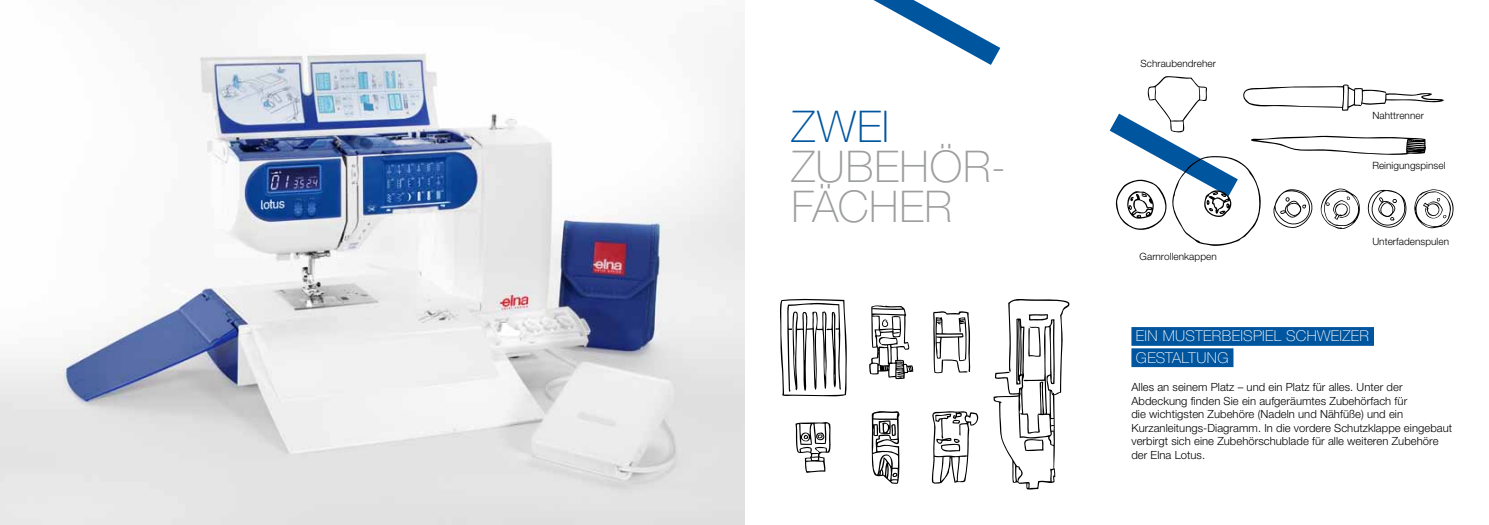
<style>
.page{position:relative;width:1489px;height:525px;background:#fff}
.page>*{position:absolute;margin:0;border:0;box-sizing:border-box;transform-origin:0 0}
.t1{font:100 43.75px/40px "Helvetica Neue";letter-spacing:.015em;color:#9c9e9f}
.t2{font:100 43.75px "Helvetica Neue";color:#00559f}
.t3{font:100 15px/21.2px "Helvetica Neue";letter-spacing:.025em;color:#fff}
.t4{font:300 11.25px/13.5px "Helvetica Neue";letter-spacing:.005em;color:#000}
.t5{font:300 10px "Helvetica Neue";letter-spacing:.005em;color:#000}
</style>
<div class="page">
<img style="left:0;top:0;width:744px;height:524px">
<svg style="left:873px;top:0;width:242px;height:134px"></svg>
<svg style="left:931px;top:411px;width:48px;height:73px"></svg>
<svg style="left:933px;top:311px;width:37px;height:62px"></svg>
<svg style="left:795px;top:422px;width:35px;height:50px"></svg>
<svg style="left:993px;top:299px;width:77px;height:190px"></svg>
<svg style="left:780px;top:298px;width:66px;height:98px"></svg>
<svg style="left:869px;top:305px;width:44px;height:74px"></svg>
<svg style="left:871px;top:411px;width:29px;height:73px"></svg>
<svg style="left:1115px;top:76px;width:338px;height:170px"></svg>
<div style="left:1131px;top:327px;width:242px;height:18px;background:#00559f"></div>
<div style="left:1131px;top:348px;width:102px;height:19px;background:#00559f"></div>
<h1 class="t2" style="left:791px;top:102px;width:99px">ZWEI</h1>
<h1 class="t1" style="left:791px;top:146px;width:216px">ZU BEHÖR-<br>FÄCHER</h1>
<p class="t5" style="left:1140px;top:58px;width:77px">Schraubendreher</p>
<p class="t5" style="left:1139px;top:250px;width:79px">Garnrollenkappen</p>
<p class="t5" style="left:1372px;top:109px;width:53px">Nahttrenner</p>
<p class="t5" style="left:1372px;top:159px;width:75px">Reinigungspinsel</p>
<p class="t5" style="left:1372px;top:235px;width:78px">Unterfadenspulen</p>
<h2 class="t3" style="left:1135px;top:325px;width:234px;text-indent:59px">TERBEISPIEL SCHWEIZER<br>GESTALTUN G</h2>
<p class="t4" style="left:1131px;top:380px;width:322px">Alles an seinem Platz – und ein Platz für alles. Unter der Abdeckung finden Sie ein aufgeräumtes Zubehörfach für<br>die wichtigsten Zubehöre (Nadeln und Nähfüße) und ein Kurzanleitungs-Diagramm. In die vordere Schutzklappe eingebaut verbirgt sich eine Zubehörschublade für alle weiteren Zubehöre der Elna Lotus.</p>
<h2 class="t3" style="left:1135px;top:325px;width:38px">EIN MUS</h2>
</div>
